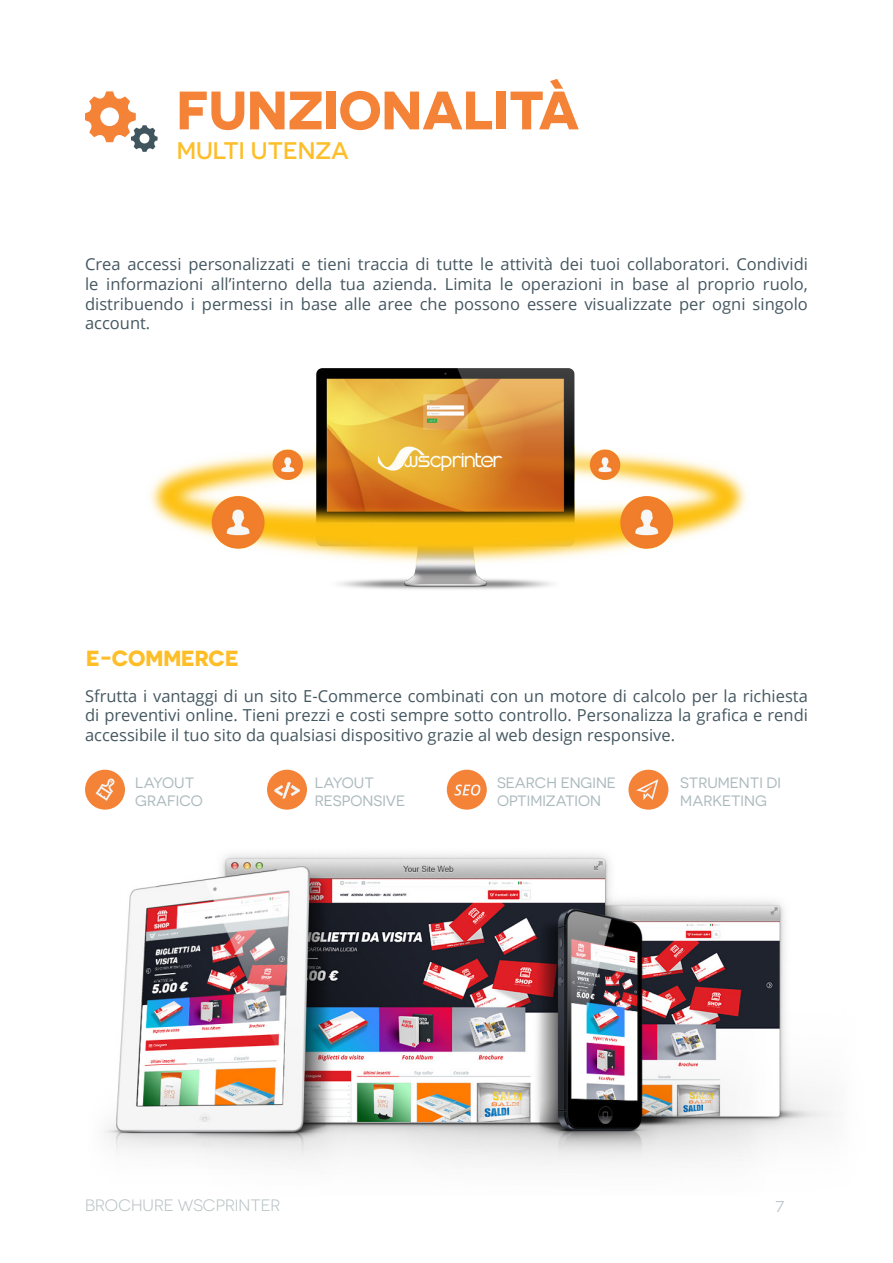
<style>
.page{position:relative;width:893px;height:1263px;background:#fff}
.page>*{position:absolute;margin:0;border:0;box-sizing:border-box;transform-origin:0 0}
.t1{font:700 54px "Novecentosanswide";color:#f48237}
.t2{font:500 24px "Novecentosanswide";color:#fdbe28}
.t3{font:700 21.9px "Novecentosanswide";color:#fdbe28}
.t4{font:19.5px "Novecentosanswide";color:#b8c2c4}
.Stile_di_paragrafo_1{font:16.5px/19.8px "Open Sans";color:#455761;text-align:justify}
.t5{font:16.5px "Novecentosanswide";color:#b8c2c4}
.t6{font:15px/18px "Novecentosanswide";color:#abb9bd}
</style>
<div class="page">
<svg style="left:85px;top:91px;width:73px;height:61px"></svg>
<img style="left:104px;top:854px;width:728px;height:311px">
<img style="left:150px;top:368px;width:597px;height:222px">
<div style="left:628px;top:770px;width:40px;height:40px;background:#f48237;border-radius:50%"></div>
<svg style="left:636px;top:779px;width:22px;height:21px"></svg>
<div style="left:267px;top:770px;width:40px;height:40px;background:#f48237;border-radius:50%"></div>
<svg style="left:274px;top:782px;width:26px;height:16px"></svg>
<div style="left:447px;top:770px;width:40px;height:40px;background:#f48237;border-radius:50%"></div>
<svg style="left:454px;top:784px;width:26px;height:12px"></svg>
<div style="left:85px;top:770px;width:40px;height:40px;background:#f48237;border-radius:50%"></div>
<svg style="left:95px;top:778px;width:20px;height:23px"></svg>
<p class="t1" style="left:177px;top:77px;width:404px">FUNZIONALITÀ</p>
<p class="t2" style="left:177px;top:136px;width:174px">MULTI UTENZA</p>
<p class="Stile_di_paragrafo_1" style="left:85px;top:254px;width:724px">Crea accessi personalizzati e tieni traccia di tutte le attività dei tuoi collaboratori. Condividi le informazioni all’interno della tua azienda. Limita le operazioni in base al proprio ruolo, distribuendo i permessi in base alle aree che possono essere visualizzate per ogni singolo account.</p>
<p class="t3" style="left:86px;top:645px;width:154px">E-COMMERCE</p>
<p class="Stile_di_paragrafo_1" style="left:85px;top:685px;width:724px">Sfrutta i vantaggi di un sito E-Commerce combinati con un motore di calcolo per la richiesta di preventivi online. Tieni prezzi e costi sempre sotto controllo. Personalizza la grafica e rendi accessibile il tuo sito da qualsiasi dispositivo grazie al web design responsive.</p>
<p class="t6" style="left:315px;top:774px;width:61px">LAYOUT</p>
<p class="t6" style="left:315px;top:792px;width:92px">RESPONSIVE</p>
<p class="t6" style="left:135px;top:774px;width:61px">LAYOUT</p>
<p class="t6" style="left:135px;top:792px;width:69px">GRAFICO</p>
<p class="t6" style="left:497px;top:774px;width:120px">SEARCH ENGINE<br>OPTIMIZATION</p>
<p class="t6" style="left:680px;top:774px;width:102px">STRUMENTI DI</p>
<p class="t6" style="left:680px;top:792px;width:88px">MARKETING</p>
<p class="t5" style="left:85px;top:1196px;width:197px">BROCHURE WSCPRINTER</p>
<p class="t4" style="left:776px;top:1194px;width:10px">7</p>
</div>
